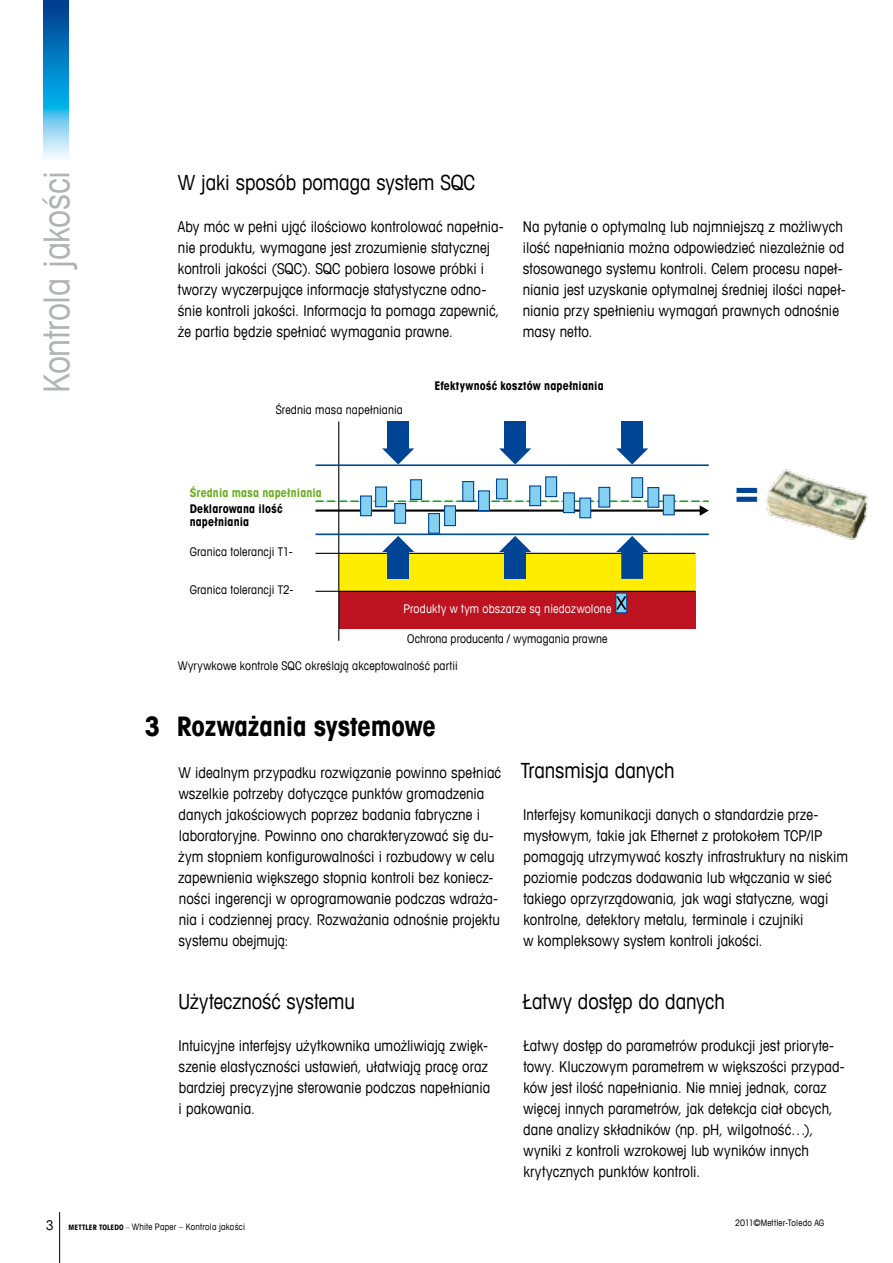
<style>
.page{position:relative;width:893px;height:1263px;background:#fff}
.page>*{position:absolute;margin:0;border:0;box-sizing:border-box;transform-origin:0 0}
.t1{font:700 condensed 40.5px "Avant Garde Com";color:#004595}
.t2{font:condensed 36px "Avant Garde Com";letter-spacing:-.01em;color:#b1b3b4}
.t3{font:700 condensed 27px "Avant Garde Com";letter-spacing:-.01em;color:#000}
.t4{font:condensed 21px "Avant Garde Com";letter-spacing:-.005em;color:#000}
.t5{font:condensed 15px/21px "Avant Garde Com";letter-spacing:.005em;color:#000}
.t6{font:condensed 12px "Avant Garde Com";letter-spacing:.01em;color:#000}
.t7{font:700 condensed 12px/13.5px "Avant Garde Com";letter-spacing:.015em;color:#000}
.t8{font:condensed 12px "Avant Garde Com";letter-spacing:.015em;color:#fff}
.t9{font:700 condensed 12px "Avant Garde Com";letter-spacing:.01em;color:#6ab023}
.t10{font:condensed 9px "Avant Garde Com";letter-spacing:.02em;color:#000}
.s1{font-size:13.5px}
.s2{font-weight:700;font-size:7.5px}
.s3{font-size:7.5px}
</style>
<div class="page">
<hr style="left:59px;top:1212px;width:1px;height:51px;background:#000">
<img style="left:43px;top:0;width:26px;height:158px">
<div style="left:339px;top:553px;width:356px;height:38px;background:#ffed00"></div>
<div style="left:339px;top:591px;width:356px;height:38px;background:#bd1220"></div>
<hr style="left:338px;top:422px;width:1px;height:219px;background:#000">
<hr style="left:315px;top:591px;width:380px;height:1px;background:#000">
<hr style="left:315px;top:553px;width:380px;height:1px;background:#000">
<svg style="left:315px;top:500px;width:394px;height:16px"></svg>
<hr style="left:315px;top:464px;width:394px;height:2px;background:#004a99">
<div style="left:361px;top:496px;width:10px;height:20px;background:#84d0f0"></div>
<div style="left:360px;top:495px;width:12px;height:21px;border:1px solid #004595"></div>
<div style="left:376px;top:487px;width:11px;height:20px;background:#84d0f0"></div>
<div style="left:375px;top:486px;width:12px;height:21px;border:1px solid #004595"></div>
<div style="left:395px;top:503px;width:11px;height:20px;background:#84d0f0"></div>
<div style="left:394px;top:503px;width:12px;height:21px;border:1px solid #004595"></div>
<div style="left:411px;top:480px;width:10px;height:19px;background:#84d0f0"></div>
<div style="left:410px;top:479px;width:12px;height:21px;border:1px solid #004595"></div>
<div style="left:429px;top:513px;width:10px;height:20px;background:#84d0f0"></div>
<div style="left:428px;top:513px;width:12px;height:21px;border:1px solid #004595"></div>
<div style="left:445px;top:506px;width:10px;height:20px;background:#84d0f0"></div>
<div style="left:444px;top:505px;width:12px;height:21px;border:1px solid #004595"></div>
<div style="left:463px;top:482px;width:11px;height:19px;background:#84d0f0"></div>
<div style="left:462px;top:481px;width:12px;height:21px;border:1px solid #004595"></div>
<div style="left:479px;top:491px;width:10px;height:20px;background:#84d0f0"></div>
<div style="left:478px;top:490px;width:12px;height:21px;border:1px solid #004595"></div>
<div style="left:496px;top:479px;width:11px;height:20px;background:#84d0f0"></div>
<div style="left:496px;top:478px;width:12px;height:21px;border:1px solid #004595"></div>
<div style="left:530px;top:486px;width:11px;height:20px;background:#84d0f0"></div>
<div style="left:529px;top:485px;width:12px;height:21px;border:1px solid #004595"></div>
<div style="left:546px;top:477px;width:11px;height:20px;background:#84d0f0"></div>
<div style="left:545px;top:476px;width:12px;height:21px;border:1px solid #004595"></div>
<div style="left:563px;top:493px;width:11px;height:20px;background:#84d0f0"></div>
<div style="left:563px;top:492px;width:12px;height:21px;border:1px solid #004595"></div>
<div style="left:580px;top:498px;width:11px;height:20px;background:#84d0f0"></div>
<div style="left:579px;top:497px;width:12px;height:21px;border:1px solid #004595"></div>
<div style="left:599px;top:487px;width:11px;height:20px;background:#84d0f0"></div>
<div style="left:598px;top:487px;width:12px;height:21px;border:1px solid #004595"></div>
<div style="left:632px;top:478px;width:11px;height:19px;background:#84d0f0"></div>
<div style="left:631px;top:477px;width:12px;height:21px;border:1px solid #004595"></div>
<div style="left:648px;top:488px;width:11px;height:19px;background:#84d0f0"></div>
<div style="left:647px;top:487px;width:12px;height:21px;border:1px solid #004595"></div>
<div style="left:663px;top:495px;width:11px;height:20px;background:#84d0f0"></div>
<div style="left:663px;top:495px;width:12px;height:20px;border:1px solid #004595"></div>
<div style="left:387px;top:422px;width:22px;height:29px;background:#004595"></div>
<svg style="left:382px;top:448px;width:32px;height:16px"></svg>
<div style="left:504px;top:422px;width:22px;height:29px;background:#004595"></div>
<svg style="left:499px;top:448px;width:32px;height:16px"></svg>
<div style="left:621px;top:422px;width:22px;height:29px;background:#004595"></div>
<svg style="left:616px;top:448px;width:32px;height:16px"></svg>
<div style="left:621px;top:549px;width:22px;height:30px;background:#004595"></div>
<svg style="left:616px;top:536px;width:32px;height:16px"></svg>
<div style="left:504px;top:549px;width:22px;height:30px;background:#004595"></div>
<svg style="left:499px;top:536px;width:32px;height:16px"></svg>
<div style="left:387px;top:549px;width:22px;height:30px;background:#004595"></div>
<svg style="left:382px;top:536px;width:32px;height:16px"></svg>
<hr style="left:315px;top:533px;width:394px;height:2px;background:#004a99">
<div style="left:615px;top:592px;width:12px;height:21px;border:1px solid #004595"></div>
<svg style="left:615px;top:594px;width:13px;height:18px"></svg>
<img style="left:765px;top:469px;width:103px;height:71px">
<h2 class="t2" style="left:34px;top:393px;width:224px;rotate:-90deg">Kontrola jakości</h2>
<h3 class="t4" style="left:178px;top:170px;width:299px">W jaki sposób pomaga system SQC</h3>
<p class="t5" style="left:178px;top:216px;width:327px">Aby móc w pełni ująć ilościowo kontrolować napełnia&shy;nie produktu, wymagane jest zrozumienie statycznej kontroli jakości (SQC). SQC pobiera losowe próbki i tworzy wyczerpujące informacje statystyczne odno&shy;śnie kontroli jakości. Informacja ta pomaga zapewnić, że partia będzie spełniać wymagania prawne.</p>
<p class="t5" style="left:523px;top:216px;width:325px">Na pytanie o optymalną lub najmniejszą z możliwych ilość napełniania można odpowiedzieć niezależnie od stosowanego systemu kontroli. Celem procesu napeł&shy;niania jest uzyskanie optymalnej średniej ilości napeł&shy;niania przy spełnieniu wymagań prawnych odnośnie masy netto.</p>
<p class="t6" style="left:276px;top:402px;width:129px">Średnia masa napełniania</p>
<p class="t9" style="left:190px;top:485px;width:134px">Średnia masa napełniania</p>
<p class="t7" style="left:190px;top:501px;width:94px">Deklarowana ilość napełniania</p>
<p class="t6" style="left:190px;top:544px;width:105px">Granica tolerancji T1-</p>
<p class="t6" style="left:190px;top:582px;width:105px">Granica tolerancji T2-</p>
<p class="t7" style="left:434px;top:379px;width:171px">Efektywność kosztów napełniania</p>
<p class="t8" style="left:403px;top:602px;width:209px">Produkty w tym obszarze są niedozwolone</p>
<p class="t6" style="left:407px;top:631px;width:202px">Ochrona producenta / wymagania prawne</p>
<p class="t6" style="left:178px;top:659px;width:281px">Wyrywkowe kontrole SQC określają akceptowalność partii</p>
<h3 class="t3" style="left:145px;top:709px;width:293px">3 Rozważania systemowe</h3>
<h1 class="t1" style="left:735px;top:465px;width:26px">=</h1>
<p class="t5" style="left:178px;top:762px;width:325px">W idealnym przypadku rozwiązanie powinno spełniać wszelkie potrzeby dotyczące punktów gromadzenia danych jakościowych poprzez badania fabryczne i laboratoryjne. Powinno ono charakteryzować się du&shy;żym stopniem konfigurowalności i rozbudowy w celu zapewnienia większego stopnia kontroli bez koniecz&shy;ności ingerencji w oprogramowanie podczas wdraża&shy;nia i codziennej pracy. Rozważania odnośnie projektu systemu obejmują:</p>
<h3 class="t4" style="left:178px;top:989px;width:178px">Użyteczność systemu</h3>
<p class="t5" style="left:179px;top:1035px;width:313px">Intuicyjne interfejsy użytkownika umożliwiają zwięk&shy;szenie elastyczności ustawień, ułatwiają pracę oraz bardziej precyzyjne sterowanie podczas napełniania i pakowania.</p>
<h3 class="t4" style="left:521px;top:758px;width:155px">Transmisja danych</h3>
<p class="t5" style="left:523px;top:804px;width:326px">Interfejsy komunikacji danych o standardzie prze&shy;mysłowym, takie jak Ethernet z protokołem TCP/IP pomagają utrzymywać koszty infrastruktury na niskim poziomie podczas dodawania lub włączania w sieć takiego oprzyrządowania, jak wagi statyczne, wagi kontrolne, detektory metalu, terminale i czujniki<br>w kompleksowy system kontroli jakości.</p>
<h3 class="t4" style="left:523px;top:989px;width:204px">Łatwy dostęp do danych</h3>
<p class="t5" style="left:523px;top:1035px;width:323px">Łatwy dostęp do parametrów produkcji jest prioryte&shy;towy. Kluczowym parametrem w większości przypad&shy;ków jest ilość napełniania. Nie mniej jednak, coraz więcej innych parametrów, jak detekcja ciał obcych, dane analizy składników (np. pH, wilgotność…), wyniki z kontroli wzrokowej lub wyników innych krytycznych punktów kontroli.</p>
<p class="t10" style="left:46px;top:1221px;width:200px"><span class="s1">3</span> <span class="s2">METTLER TOLEDO</span> <span class="s3">–</span> White Paper – Kontrola jakości</p>
<p class="t10" style="left:735px;top:1217px;width:91px">2011©Mettler-Toledo AG</p>
</div>
